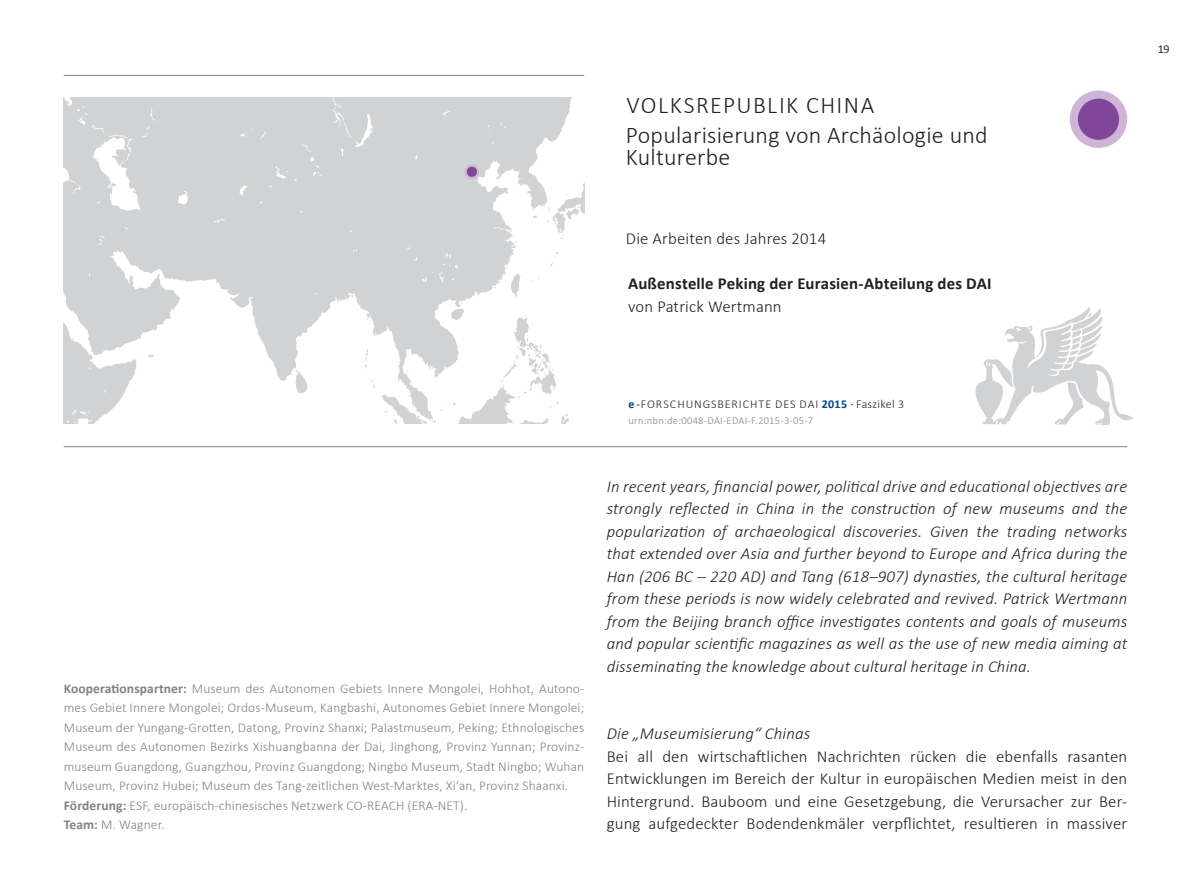
<style>
.page{position:relative;width:1191px;height:893px;background:#fff}
.page>*{position:absolute;margin:0;border:0;box-sizing:border-box;transform-origin:0 0}
.Ü1_2{font:300 24px/22.5px "Calibri";letter-spacing:.01em;color:#231f20}
.Ü1_1{font:300 24px "Calibri";letter-spacing:.055em;color:#231f20}
.Fließtext{font:italic 300 16.8px/22.5px "Calibri";letter-spacing:.01em;color:#231f20;text-align:justify}
.Fließtext-2{font:300 16.8px/22.5px "Calibri";letter-spacing:.01em;color:#231f20;text-align:justify}
.Abteilung{font:700 16.8px "Calibri";letter-spacing:.01em;color:#231f20}
.Autor{font:300 16.8px "Calibri";letter-spacing:.01em;color:#231f20}
.Personen{font:300 13.5px/19.5px "Calibri";letter-spacing:.01em;color:#808285;text-align:justify}
.t1{font:300 12px "Calibri";letter-spacing:.075em;color:#231f20}
.t2{font:12px "Calibri";color:#231f20}
.t3{font:300 10.5px "Calibri";letter-spacing:.03em;color:#808285}
.s1{font-weight:700;color:#004494}
.s2{font-weight:400}
.s3{font-weight:700}
</style>
<div class="page">
<svg style="left:1073px;top:95px;width:50px;height:49px;background:#8a55a1"></svg>
<div style="left:1069px;top:91px;width:58px;height:57px;border:8px solid #ccb5d6;border-radius:50%"></div>
<svg style="left:64px;top:98px;width:520px;height:326px;fill:#d1d2d4"></svg>
<div style="left:466px;top:166px;width:12px;height:12px;background:#804699;border-radius:50%"></div>
<div style="left:465px;top:165px;width:14px;height:14px;border:2px solid #ccb5d6;border-radius:50%"></div>
<hr style="left:64px;top:75px;width:520px;height:1px;background:#808285">
<hr style="left:64px;top:446px;width:1063px;height:1px;background:#808285">
<svg style="left:975px;top:307px;width:158px;height:119px"></svg>
<p class="Ü1_1" style="left:626px;top:90px;width:249px">VOLKSREPUBLIK CHINA</p>
<p class="Ü1_2" style="left:626px;top:123px;width:363px">Popularisierung von Archäologie und<br>Kulturerbe</p>
<p class="Autor" style="left:626px;top:228px;width:202px">Die Arbeiten des Jahres 2014</p>
<p class="Abteilung" style="left:628px;top:273px;width:365px">Außenstelle Peking der Eurasien-Abteilung des DAI</p>
<p class="Autor" style="left:628px;top:296px;width:155px">von Patrick Wertmann</p>
<p class="t2" style="left:1157px;top:41px;width:14px">19</p>
<p class="t1" style="left:628px;top:396px;width:277px"><span class="s1">e</span><span class="s2">-</span>FORSCHUNGSBERICHTE DES DAI <span class="s1">2015</span> <span class="s2">·</span> Faszikel 3</p>
<p class="t3" style="left:628px;top:414px;width:186px">urn:nbn:de:0048-DAI-EDAI-F.2015-3-05-7</p>
<p class="Personen" style="left:64px;top:678px;width:522px"><span class="s3">Kooperationspartner:</span> Museum des Autonomen Gebiets Innere Mongolei, Hohhot, Autono&shy;mes Gebiet Innere Mongolei; Ordos-Museum, Kangbashi, Autonomes Gebiet Innere Mongolei; Museum der Yungang-Grotten, Datong, Provinz Shanxi; Palastmuseum, Peking; Ethnologisches Museum des Autonomen Bezirks Xishuangbanna der Dai, Jinghong, Provinz Yunnan; Provinz&shy;museum Guangdong, Guangzhou, Provinz Guangdong; Ningbo Museum, Stadt Ningbo; Wuhan Museum, Provinz Hubei; Museum des Tang-zeitlichen West-Marktes, Xi‘an, Provinz Shaanxi.</p>
<p class="Personen" style="left:64px;top:795px;width:405px"><span class="s3">Förderung:</span> ESF, europäisch-chinesisches Netzwerk CO-REACH (ERA-NET).</p>
<p class="Personen" style="left:64px;top:815px;width:102px"><span class="s3">Team:</span> M. Wagner.</p>
<p class="Fließtext" style="left:607px;top:475px;width:522px">In recent years, financial power, political drive and educational objectives are strongly reflected in China in the construction of new museums and the popularization of archaeological discoveries. Given the trading networks that extended over Asia and further beyond to Europe and Africa during the Han (206 BC – 220 AD) and Tang (618–907) dynasties, the cultural heritage from these periods is now widely celebrated and revived. Patrick Wertmann from the Beijing branch office investigates contents and goals of museums and popular scientific magazines as well as the use of new media aiming at disseminating the knowledge about cultural heritage in China.</p>
<p class="Fließtext" style="left:607px;top:722px;width:205px">Die „Museumisierung“ Chinas</p>
<p class="Fließtext-2" style="left:607px;top:745px;width:522px">Bei all den wirtschaftlichen Nachrichten rücken die ebenfalls rasanten Entwicklungen im Bereich der Kultur in europäischen Medien meist in den Hintergrund. Bauboom und eine Gesetzgebung, die Verursacher zur Ber&shy;gung aufgedeckter Bodendenkmäler verpflichtet, resultieren in massiver</p>
</div>
